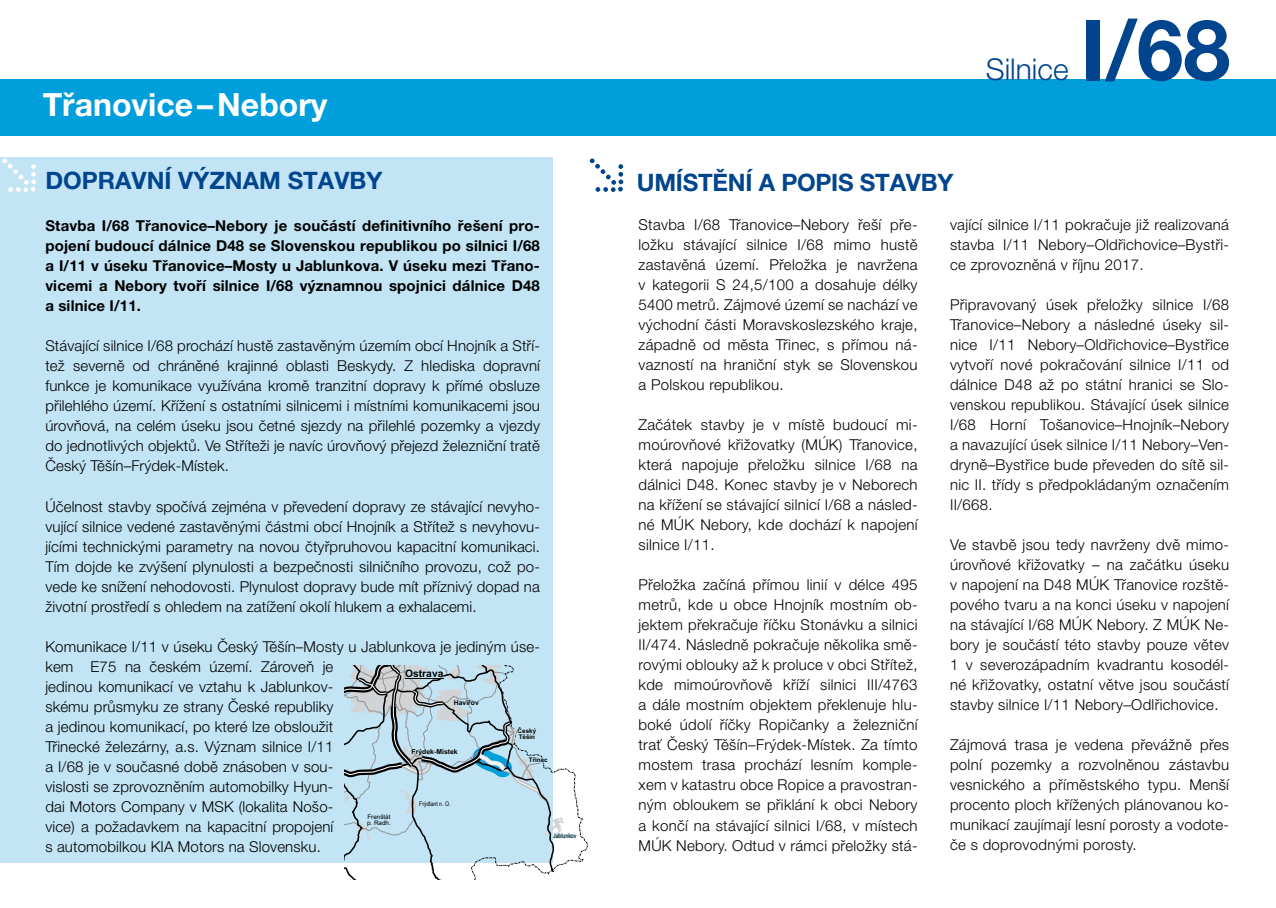
<style>
.page{position:relative;width:1276px;height:908px;background:#fff}
.page>*{position:absolute;margin:0;border:0;box-sizing:border-box;transform-origin:0 0}
.t1{font:700 84px "Helvetica Neue LT Pro";color:#00458d}
.t2{font:700 32px "Helvetica Neue LT Pro";color:#fff}
.t3{font:300 30px "Helvetica Neue LT Pro";color:#00458d}
.t4{font:700 24px "Helvetica Neue LT Pro";color:#00458d}
.t5{font:300 15px/20px "Helvetica Neue LT Pro";letter-spacing:.01em;color:#000;text-align:justify}
.t6{font:700 15px/20px "Helvetica Neue LT Pro";letter-spacing:.01em;color:#000;text-align:justify}
.t7{font:700 10.2px "Arial";color:#000}
.t8{font:700 6.8px "Arial";color:#000}
.t9{font:700 6.2px/6.4px "Arial";color:#000}
.t10{font:6.2px/6.4px "Arial";color:#000}
.t11{font:6.2px "Arial Narrow";color:#000}
</style>
<div class="page">
<div style="left:0;top:79px;width:1276px;height:57px;background:#009fdb"></div>
<div style="left:0;top:157px;width:553px;height:705px;background:#c2e4f5"></div>
<svg style="left:590px;top:158px;width:33px;height:34px"></svg>
<svg style="left:2px;top:158px;width:34px;height:34px"></svg>
<svg style="left:345px;top:665px;width:232px;height:214px"></svg>
<h2 class="t2" style="left:43px;top:85px;width:286px">Třanovice–Nebory</h2>
<h3 class="t4" style="left:45px;top:166px;width:338px">DOPRAVNÍ VÝZNAM STAVBY</h3>
<p class="t6" style="left:45px;top:215px;width:496px">Stavba I/68 Třanovice–Nebory je součástí definitivního řešení pro&shy;pojení budoucí dálnice D48 se Slovenskou republikou po silnici I/68 a I/11 v úseku Třanovice–Mosty u Jablunkova. V úseku mezi Třano&shy;vicemi a Nebory tvoří silnice I/68 významnou spojnici dálnice D48 a silnice I/11.</p>
<p class="t5" style="left:45px;top:335px;width:496px">Stávající silnice I/68 prochází hustě zastavěným územím obcí Hnojník a Stří&shy;tež severně od chráněné krajinné oblasti Beskydy. Z hlediska dopravní funkce je komunikace využívána kromě tranzitní dopravy k přímé obsluze přilehlého území. Křížení s ostatními silnicemi i místními komunikacemi jsou úrovňová, na celém úseku jsou četné sjezdy na přilehlé pozemky a vjezdy do jednotlivých objektů. Ve Stříteži je navíc úrovňový přejezd železniční tratě Český Těšín–Frýdek-Místek.</p>
<p class="t5" style="left:45px;top:495px;width:496px">Účelnost stavby spočívá zejména v převedení dopravy ze stávající nevyho&shy;vující silnice vedené zastavěnými částmi obcí Hnojník a Střítež s nevyhovu&shy;jícími technickými parametry na novou čtyřpruhovou kapacitní komunikaci.<br>Tím dojde ke zvýšení plynulosti a bezpečnosti silničního provozu, což po&shy;vede ke snížení nehodovosti. Plynulost dopravy bude mít příznivý dopad na životní prostředí s ohledem na zatížení okolí hlukem a exhalacemi.</p>
<p class="t5" style="left:45px;top:635px;width:496px;text-align:left">Komunikace I/11 v úseku Český Těšín–Mosty u Jablunkova je jediným úse&shy;kem E75 na českém území. Zároveň je<br>jedinou komunikací ve vztahu k Jablunkov-<br>skému průsmyku ze strany České republiky<br>a jedinou komunikací, po které lze obsloužit<br>Třinecké železárny, a.s. Význam silnice I/11<br>a I/68 je v současné době znásoben v sou-<br>vislosti se zprovozněním automobilky Hyun-<br>dai Motors Company v MSK (lokalita Nošo-<br>vice) a požadavkem na kapacitní propojení<br>s automobilkou KIA Motors na Slovensku.</p>
<p class="t10" style="left:356px;top:640px;width:19px">Hlučín</p>
<p class="t7" style="left:405px;top:666px;width:40px">Ostrava</p>
<p class="t8" style="left:454px;top:697px;width:27px">Havířov</p>
<p class="t9" style="left:517px;top:727px;width:20px">Český<br>Těšín</p>
<p class="t8" style="left:411px;top:746px;width:48px">Frýdek-Místek</p>
<p class="t9" style="left:529px;top:756px;width:20px">Třinec</p>
<p class="t11" style="left:419px;top:798px;width:33px">Frýdlant n. O.</p>
<p class="t9" style="left:294px;top:802px;width:34px">Kopřivnice</p>
<p class="t10" style="left:367px;top:813px;width:25px">Frenštát p. Radh.</p>
<p class="t11" style="left:553px;top:830px;width:25px">Jablunkov</p>
<h3 class="t3" style="left:985px;top:51px;width:84px">Silnice</h3>
<h1 class="t1" style="left:1081px;top:-2px;width:151px">I/68</h1>
<h3 class="t4" style="left:637px;top:167px;width:318px">UMÍSTĚNÍ A POPIS STAVBY</h3>
<p class="t5" style="left:638px;top:214px;width:280px">Stavba I/68 Třanovice–Nebory řeší pře&shy;ložku stávající silnice I/68 mimo hustě zastavěná území. Přeložka je navržena v kategorii S 24,5/100 a dosahuje délky 5400 metrů. Zájmové území se nachází ve východní části Moravskoslezského kraje, západně od města Třinec, s přímou ná&shy;vazností na hraniční styk se Slovenskou a Polskou republikou.</p>
<p class="t5" style="left:638px;top:414px;width:280px">Začátek stavby je v místě budoucí mi&shy;moúrovňové křižovatky (MÚK) Třanovice, která napojuje přeložku silnice I/68 na dálnici D48. Konec stavby je v Neborech na křížení se stávající silnicí I/68 a násled&shy;né MÚK Nebory, kde dochází k napojení silnice I/11.</p>
<p class="t5" style="left:638px;top:574px;width:280px">Přeložka začíná přímou linií v délce 495 metrů, kde u obce Hnojník mostním ob&shy;jektem překračuje říčku Stonávku a silnici II/474. Následně pokračuje několika smě&shy;rovými oblouky až k proluce v obci Střítež, kde mimoúrovňově kříží silnici III/4763 a dále mostním objektem překlenuje hlu&shy;boké údolí říčky Ropičanky a železniční trať Český Těšín–Frýdek-Místek. Za tímto mostem trasa prochází lesním komple&shy;xem v katastru obce Ropice a pravostran&shy;ným obloukem se přiklání k obci Nebory a končí na stávající silnici I/68, v místech MÚK Nebory. Odtud v rámci přeložky stá-</p>
<p class="t5" style="left:950px;top:214px;width:280px">vající silnice I/11 pokračuje již realizovaná stavba I/11 Nebory–Oldřichovice–Bystři&shy;ce zprovozněná v říjnu 2017.</p>
<p class="t5" style="left:950px;top:294px;width:280px">Připravovaný úsek přeložky silnice I/68<br>Třanovice–Nebory a následné úseky sil&shy;nice I/11 Nebory–Oldřichovice–Bystřice vytvoří nové pokračování silnice I/11 od dálnice D48 až po státní hranici se Slo&shy;venskou republikou. Stávající úsek silnice I/68 Horní Tošanovice–Hnojník–Nebory a navazující úsek silnice I/11 Nebory–Ven&shy;dryně–Bystřice bude převeden do sítě sil&shy;nic II. třídy s předpokládaným označením II/668.</p>
<p class="t5" style="left:950px;top:534px;width:280px">Ve stavbě jsou tedy navrženy dvě mimo&shy;úrovňové křižovatky – na začátku úseku v napojení na D48 MÚK Třanovice rozště&shy;pového tvaru a na konci úseku v napojení na stávající I/68 MÚK Nebory. Z MÚK Ne&shy;bory je součástí této stavby pouze větev 1 v severozápadním kvadrantu kosodél&shy;né křižovatky, ostatní větve jsou součástí stavby silnice I/11 Nebory–Odlřichovice.</p>
<p class="t5" style="left:950px;top:734px;width:280px">Zájmová trasa je vedena převážně přes polní pozemky a rozvolněnou zástavbu vesnického a příměstského typu. Menší procento ploch křížených plánovanou ko&shy;munikací zaujímají lesní porosty a vodote&shy;če s doprovodnými porosty.</p>
</div>
